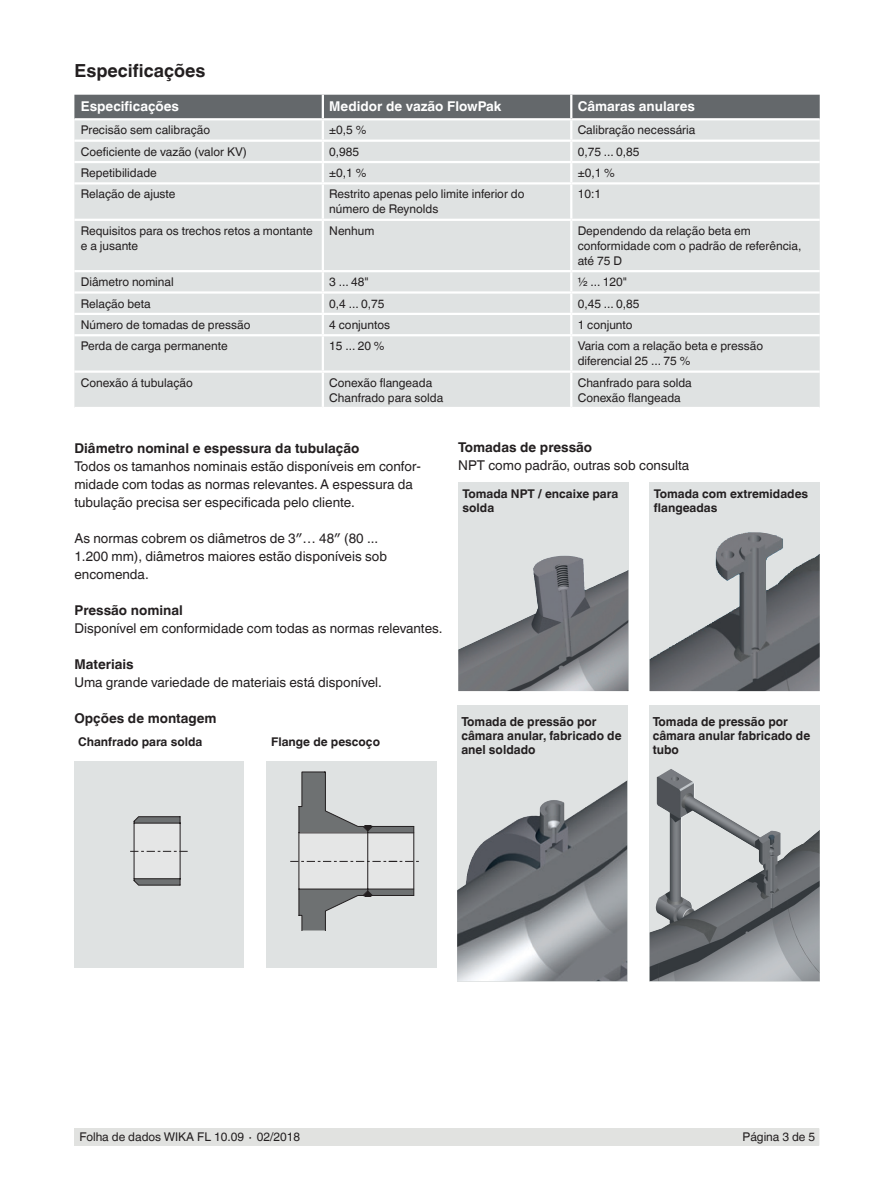
<style>
.page{position:relative;width:893px;height:1188px;background:#fff}
.page>*{position:absolute;margin:0;border:0;box-sizing:border-box;transform-origin:0 0}
.Subheadline1{font:700 18px "Helvetica World";color:#231f20}
.Running_text{font:13.5px/18px "Helvetica World";color:#231f20}
.Subheadline2{font:700 13.5px "Helvetica World";color:#231f20}
.t1{font:700 13.5px "Helvetica World";color:#fff}
.t2{font:700 12.45px/14px "Helvetica World";color:#231f20}
.t3{font:12px/15px "Helvetica World";color:#231f20}
.t4{font:700 12px/13.5px "Helvetica World";color:#231f20}
</style>
<div class="page">
<div style="left:75px;top:1128px;width:744px;height:17px;background:#e1e2e0"></div>
<div style="left:74px;top:95px;width:746px;height:23px;background:#64686b"></div>
<div style="left:74px;top:120px;width:746px;height:287px;background:#dfe2e2"></div>
<hr style="left:570px;top:95px;width:2px;height:23px;background:#fff">
<hr style="left:570px;top:120px;width:2px;height:20px;background:#fff">
<hr style="left:323px;top:140px;width:248px;height:2px;background:#fff">
<hr style="left:571px;top:140px;width:249px;height:2px;background:#fff">
<hr style="left:323px;top:313px;width:248px;height:2px;background:#fff">
<hr style="left:323px;top:334px;width:248px;height:2px;background:#fff">
<hr style="left:571px;top:313px;width:249px;height:2px;background:#fff">
<hr style="left:571px;top:334px;width:249px;height:2px;background:#fff">
<hr style="left:570px;top:336px;width:2px;height:35px;background:#fff">
<hr style="left:323px;top:161px;width:248px;height:2px;background:#fff">
<hr style="left:323px;top:182px;width:248px;height:3px;background:#fff">
<hr style="left:323px;top:219px;width:248px;height:2px;background:#fff">
<hr style="left:323px;top:270px;width:248px;height:2px;background:#fff">
<hr style="left:323px;top:291px;width:248px;height:3px;background:#fff">
<hr style="left:323px;top:371px;width:248px;height:2px;background:#fff">
<hr style="left:571px;top:161px;width:249px;height:2px;background:#fff">
<svg style="left:570px;top:142px;width:2px;height:40px"></svg>
<hr style="left:571px;top:182px;width:249px;height:3px;background:#fff">
<hr style="left:570px;top:185px;width:2px;height:34px;background:#fff">
<hr style="left:571px;top:219px;width:249px;height:2px;background:#fff">
<hr style="left:570px;top:221px;width:2px;height:49px;background:#fff">
<hr style="left:571px;top:270px;width:249px;height:2px;background:#fff">
<hr style="left:571px;top:291px;width:249px;height:3px;background:#fff">
<svg style="left:570px;top:272px;width:2px;height:62px"></svg>
<hr style="left:571px;top:371px;width:249px;height:2px;background:#fff">
<hr style="left:570px;top:373px;width:2px;height:34px;background:#fff">
<hr style="left:322px;top:95px;width:2px;height:23px;background:#fff">
<hr style="left:322px;top:120px;width:2px;height:20px;background:#fff">
<svg style="left:322px;top:142px;width:2px;height:40px"></svg>
<hr style="left:322px;top:185px;width:2px;height:34px;background:#fff">
<hr style="left:322px;top:221px;width:2px;height:49px;background:#fff">
<svg style="left:322px;top:272px;width:2px;height:62px"></svg>
<hr style="left:322px;top:336px;width:2px;height:35px;background:#fff">
<hr style="left:322px;top:373px;width:2px;height:34px;background:#fff">
<hr style="left:74px;top:140px;width:249px;height:2px;background:#fff">
<hr style="left:74px;top:161px;width:249px;height:2px;background:#fff">
<hr style="left:74px;top:182px;width:249px;height:3px;background:#fff">
<hr style="left:74px;top:219px;width:249px;height:2px;background:#fff">
<hr style="left:74px;top:270px;width:249px;height:2px;background:#fff">
<hr style="left:74px;top:291px;width:249px;height:3px;background:#fff">
<hr style="left:74px;top:313px;width:249px;height:2px;background:#fff">
<hr style="left:74px;top:334px;width:249px;height:2px;background:#fff">
<hr style="left:74px;top:371px;width:249px;height:2px;background:#fff">
<div style="left:458px;top:483px;width:170px;height:208px;background:#dfe2e2"></div>
<img style="left:458px;top:556px;width:170px;height:135px">
<div style="left:650px;top:483px;width:170px;height:208px;background:#dfe2e2"></div>
<img style="left:650px;top:532px;width:170px;height:159px">
<svg style="left:457px;top:705px;width:170px;height:276px"></svg>
<img style="left:485px;top:788px;width:130px;height:52px">
<svg style="left:650px;top:705px;width:170px;height:276px;fill:#dfe2e2"></svg>
<img style="left:657px;top:769px;width:14px;height:129px">
<div style="left:74px;top:761px;width:170px;height:207px;background:#dfe2e2"></div>
<div style="left:266px;top:761px;width:171px;height:207px;background:#dfe2e2"></div>
<svg style="left:130px;top:816px;width:58px;height:69px"></svg>
<svg style="left:290px;top:771px;width:129px;height:159px"></svg>
<p class="Subheadline1" style="left:74px;top:60px;width:133px">Especificações</p>
<p class="t1" style="left:81px;top:98px;width:100px">Especificações</p>
<p class="t1" style="left:329px;top:98px;width:174px">Medidor de vazão FlowPak</p>
<p class="t1" style="left:578px;top:98px;width:119px">Câmaras anulares</p>
<p class="t3" style="left:81px;top:123px;width:131px">Precisão sem calibração</p>
<p class="t3" style="left:329px;top:123px;width:39px">±0,5 %</p>
<p class="t3" style="left:578px;top:123px;width:119px">Calibração necessária</p>
<p class="t3" style="left:81px;top:144px;width:168px">Coeficiente de vazão (valor KV)</p>
<p class="t3" style="left:329px;top:144px;width:32px">0,985</p>
<p class="t3" style="left:578px;top:144px;width:63px">0,75 ... 0,85</p>
<p class="t3" style="left:81px;top:165px;width:78px">Repetibilidade</p>
<p class="t3" style="left:329px;top:165px;width:39px">±0,1 %</p>
<p class="t3" style="left:578px;top:165px;width:39px">±0,1 %</p>
<p class="t3" style="left:81px;top:187px;width:96px">Relação de ajuste</p>
<p class="t3" style="left:329px;top:187px;width:197px">Restrito apenas pelo limite inferior do número de Reynolds</p>
<p class="t3" style="left:578px;top:187px;width:25px">10:1</p>
<p class="t3" style="left:81px;top:223px;width:233px">Requisitos para os trechos retos a montante e a jusante</p>
<p class="t3" style="left:329px;top:223px;width:47px">Nenhum</p>
<p class="t3" style="left:578px;top:223px;width:225px">Dependendo da relação beta em conformidade com o padrão de referência, até 75 D</p>
<p class="t3" style="left:81px;top:275px;width:95px">Diâmetro nominal</p>
<p class="t3" style="left:329px;top:275px;width:41px">3 ... 48"</p>
<p class="t3" style="left:578px;top:275px;width:51px">½ ... 120"</p>
<p class="t3" style="left:81px;top:296px;width:71px">Relação beta</p>
<p class="t3" style="left:329px;top:296px;width:57px">0,4 ... 0,75</p>
<p class="t3" style="left:578px;top:296px;width:63px">0,45 ... 0,85</p>
<p class="t3" style="left:81px;top:317px;width:171px">Número de tomadas de pressão</p>
<p class="t3" style="left:329px;top:317px;width:62px">4 conjuntos</p>
<p class="t3" style="left:578px;top:317px;width:56px">1 conjunto</p>
<p class="t3" style="left:81px;top:339px;width:149px">Perda de carga permanente</p>
<p class="t3" style="left:329px;top:339px;width:57px">15 ... 20 %</p>
<p class="t3" style="left:578px;top:339px;width:187px">Varia com a relação beta e pressão diferencial 25 ... 75 %</p>
<p class="t3" style="left:81px;top:375px;width:113px">Conexão á tubulação</p>
<p class="t3" style="left:329px;top:375px;width:105px">Conexão flangeada</p>
<p class="t3" style="left:329px;top:390px;width:116px">Chanfrado para solda</p>
<p class="t3" style="left:578px;top:375px;width:116px">Chanfrado para solda</p>
<p class="t3" style="left:578px;top:390px;width:105px">Conexão flangeada</p>
<p class="Subheadline2" style="left:458px;top:440px;width:135px">Tomadas de pressão</p>
<p class="Running_text" style="left:458px;top:456px;width:233px">NPT como padrão, outras sob consulta</p>
<p class="t4" style="left:463px;top:487px;width:157px">Tomada NPT / encaixe para solda</p>
<p class="t4" style="left:654px;top:487px;width:156px">Tomada com extremidades flangeadas</p>
<p class="Subheadline2" style="left:74px;top:440px;width:287px">Diâmetro nominal e espessura da tubulação</p>
<p class="Running_text" style="left:74px;top:457px;width:348px">Todos os tamanhos nominais estão disponíveis em confor&shy;midade com todas as normas relevantes. A espessura da tubulação precisa ser especificada pelo cliente.</p>
<p class="Running_text" style="left:74px;top:529px;width:314px">As normas cobrem os diâmetros de 3″… 48″ (80 ...<br>1.200 mm), diâmetros maiores estão disponíveis sob encomenda.</p>
<p class="Subheadline2" style="left:74px;top:602px;width:110px">Pressão nominal</p>
<p class="Running_text" style="left:74px;top:619px;width:370px">Disponível em conformidade com todas as normas relevantes.</p>
<p class="Subheadline2" style="left:74px;top:656px;width:61px">Materiais</p>
<p class="Running_text" style="left:74px;top:673px;width:309px">Uma grande variedade de materiais está disponível.</p>
<p class="Subheadline2" style="left:74px;top:710px;width:144px">Opções de montagem</p>
<p class="t2" style="left:461px;top:714px;width:162px">Tomada de pressão por câmara anular, fabricado de anel soldado</p>
<p class="t2" style="left:653px;top:714px;width:159px">Tomada de pressão por câmara anular fabricado de tubo</p>
<p class="t4" style="left:78px;top:735px;width:126px">Chanfrado para solda</p>
<p class="t4" style="left:271px;top:735px;width:110px">Flange de pescoço</p>
<p class="t3" style="left:80px;top:1130px;width:222px">Folha de dados WIKA FL 10.09 ∙ 02/2018</p>
<p class="t3" style="left:743px;top:1130px;width:74px">Página 3 de 5</p>
</div>
